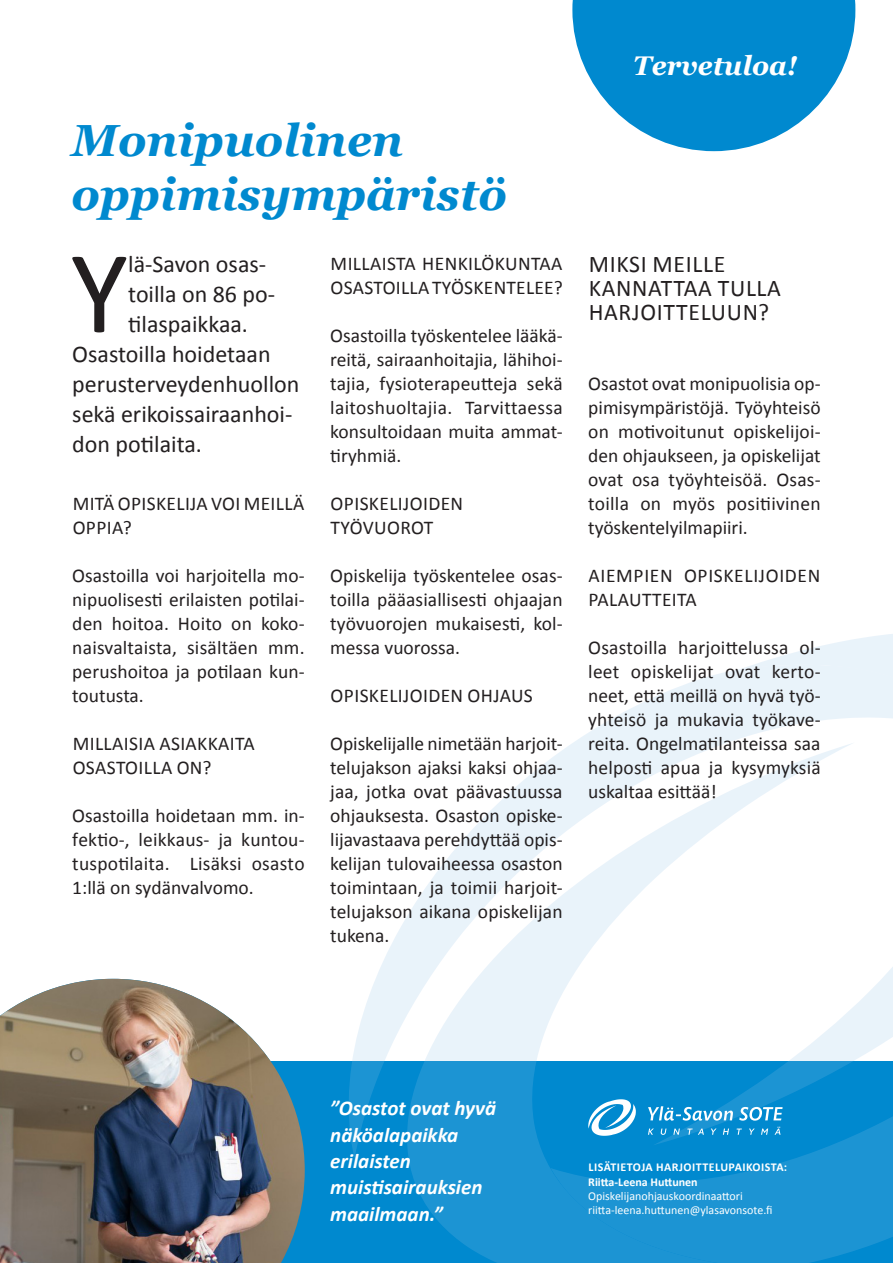
<style>
.page{position:relative;width:893px;height:1263px;background:#fff}
.page>*{position:absolute;margin:0;border:0;box-sizing:border-box;transform-origin:0 0}
.INGRESSI_16___anfang{font:118.5px "Calibri";color:#231f20}
.Pääotsikko_30{font:italic 700 45px/54px "Georgia";color:#0089cf}
.TERVEHDYS{font:italic 700 27px "Georgia";color:#fff}
.INGRESSI_16___anfang-2{font:24px "Calibri";color:#231f20}
.VÄLIOTSIKKO_16{font:24px/24px "Calibri";letter-spacing:.03em;color:#231f20}
.Nosto{font:italic 700 21px/26.4px "Calibri";color:#fff}
.Leipäteksti_13_pt{font:19.5px/24px "Calibri";letter-spacing:.01em;color:#231f20;text-align:justify}
.Leipäteksti_13_pt-2{font:19.5px/24px "Calibri";letter-spacing:.035em;color:#231f20}
.Yhteystiedot{font:12px "Calibri";color:#fff}
.Yhteystiedot-2{font:700 12px "Calibri";letter-spacing:.03em;color:#fff}
.Yhteystiedot-3{font:700 12px "Calibri";color:#fff}
</style>
<div class="page">
<div style="left:0;top:1061px;width:893px;height:202px;background:#0089cf"></div>
<svg style="left:572px;top:0;width:283px;height:151px"></svg>
<img style="left:0;top:979px;width:305px;height:284px">
<svg style="left:409px;top:1158px;width:142px;height:105px;fill:#1c94d3"></svg>
<svg style="left:551px;top:1158px;width:342px;height:105px;fill:#1c94d3"></svg>
<svg style="left:760px;top:634px;width:133px;height:29px;fill:#e9f3fa"></svg>
<svg style="left:349px;top:663px;width:544px;height:495px"></svg>
<svg style="left:588px;top:1099px;width:48px;height:37px"></svg>
<svg style="left:648px;top:1127px;width:132px;height:8px"></svg>
<svg style="left:648px;top:1106px;width:135px;height:15px"></svg>
<p class="Pääotsikko_30" style="left:72px;top:111px;width:437px">Monipuolinen oppimisympäristö</p>
<p class="INGRESSI_16___anfang" style="left:70px;top:218px;width:59px">Y</p>
<p class="INGRESSI_16___anfang-2" style="left:128px;top:249px;width:140px">lä-Savon osas-</p>
<p class="Leipäteksti_13_pt" style="left:331px;top:252px;width:234px">MILLAISTA HENKILÖKUNTAA<br>OSASTOILLA TYÖSKENTELEE?</p>
<p class="Leipäteksti_13_pt" style="left:330px;top:324px;width:234px">Osastoilla työskentelee lääkä&shy;reitä, sairaanhoitajia, lähihoi&shy;tajia, fysioterapeutteja sekä laitoshuoltajia. Tarvittaessa konsultoidaan muita ammat&shy;tiryhmiä.</p>
<p class="Leipäteksti_13_pt" style="left:331px;top:492px;width:134px">OPISKELIJOIDEN</p>
<p class="Leipäteksti_13_pt" style="left:331px;top:516px;width:104px">TYÖVUOROT</p>
<p class="Leipäteksti_13_pt" style="left:330px;top:564px;width:234px">Opiskelija työskentelee osas&shy;toilla pääasiallisesti ohjaajan työvuorojen mukaisesti, kol&shy;messa vuorossa.</p>
<p class="Leipäteksti_13_pt" style="left:331px;top:684px;width:204px">OPISKELIJOIDEN OHJAUS</p>
<p class="Leipäteksti_13_pt" style="left:330px;top:732px;width:234px">Opiskelijalle nimetään harjoit&shy;telujakson ajaksi kaksi ohjaa&shy;jaa, jotka ovat päävastuussa ohjauksesta. Osaston opiske&shy;lijavastaava perehdyttää opis&shy;kelijan tulovaiheessa osaston toimintaan, ja toimii harjoit&shy;telujakson aikana opiskelijan tukena.</p>
<p class="INGRESSI_16___anfang-2" style="left:128px;top:279px;width:148px">toilla on 86 po-</p>
<p class="INGRESSI_16___anfang-2" style="left:128px;top:309px;width:121px">tilaspaikkaa.</p>
<p class="INGRESSI_16___anfang-2" style="left:72px;top:339px;width:200px">Osastoilla hoidetaan</p>
<p class="INGRESSI_16___anfang-2" style="left:72px;top:369px;width:229px">perusterveydenhuollon</p>
<p class="INGRESSI_16___anfang-2" style="left:72px;top:399px;width:222px">sekä erikoissairaanhoi-</p>
<p class="INGRESSI_16___anfang-2" style="left:72px;top:429px;width:131px">don potilaita.</p>
<p class="Leipäteksti_13_pt" style="left:73px;top:492px;width:233px">MITÄ OPISKELIJA VOI MEILLÄ<br>OPPIA?</p>
<p class="Leipäteksti_13_pt" style="left:72px;top:564px;width:234px">Osastoilla voi harjoitella mo&shy;nipuolisesti erilaisten potilai&shy;den hoitoa. Hoito on koko&shy;naisvaltaista, sisältäen mm. perushoitoa ja potilaan kun&shy;toutusta.</p>
<p class="Leipäteksti_13_pt" style="left:73px;top:732px;width:184px">MILLAISIA ASIAKKAITA</p>
<p class="Leipäteksti_13_pt" style="left:73px;top:756px;width:140px">OSASTOILLA ON?</p>
<p class="Leipäteksti_13_pt" style="left:72px;top:804px;width:234px">Osastoilla hoidetaan mm. in&shy;fektio-, leikkaus- ja kuntou&shy;tuspotilaita. Lisäksi osasto 1:llä on sydänvalvomo.</p>
<p class="TERVEHDYS" style="left:633px;top:46px;width:165px">Tervetuloa!</p>
<p class="VÄLIOTSIKKO_16" style="left:589px;top:252px;width:194px">MIKSI MEILLE<br>KANNATTAA TULLA<br>HARJOITTELUUN?</p>
<p class="Leipäteksti_13_pt" style="left:588px;top:372px;width:234px">Osastot ovat monipuolisia op&shy;pimisympäristöjä. Työyhteisö on motivoitunut opiskelijoi&shy;den ohjaukseen, ja opiskelijat ovat osa työyhteisöä. Osas&shy;toilla on myös positiivinen työskentelyilmapiiri.</p>
<p class="Leipäteksti_13_pt-2" style="left:589px;top:564px;width:233px">AIEMPIEN OPISKELIJOIDEN<br>PALAUTTEITA</p>
<p class="Leipäteksti_13_pt" style="left:588px;top:636px;width:234px">Osastoilla harjoittelussa ol&shy;leet opiskelijat ovat kerto&shy;neet, että meillä on hyvä työ&shy;yhteisö ja mukavia työkave&shy;reita. Ongelmatilanteissa saa helposti apua ja kysymyksiä uskaltaa esittää!</p>
<p class="Nosto" style="left:330px;top:1095px;width:167px">”Osastot ovat hyvä näköalapaikka erilaisten muistisairauksien maailmaan.”</p>
<p class="Yhteystiedot-2" style="left:588px;top:1159px;width:200px">LISÄTIETOJA HARJOITTELUPAIKOISTA:</p>
<p class="Yhteystiedot-3" style="left:588px;top:1174px;width:111px">Riitta-Leena Huttunen</p>
<p class="Yhteystiedot" style="left:588px;top:1188px;width:156px">Opiskelijanohjauskoordinaattori</p>
<p class="Yhteystiedot" style="left:588px;top:1203px;width:186px">riitta-leena.huttunen@ylasavonsote.fi</p>
</div>
